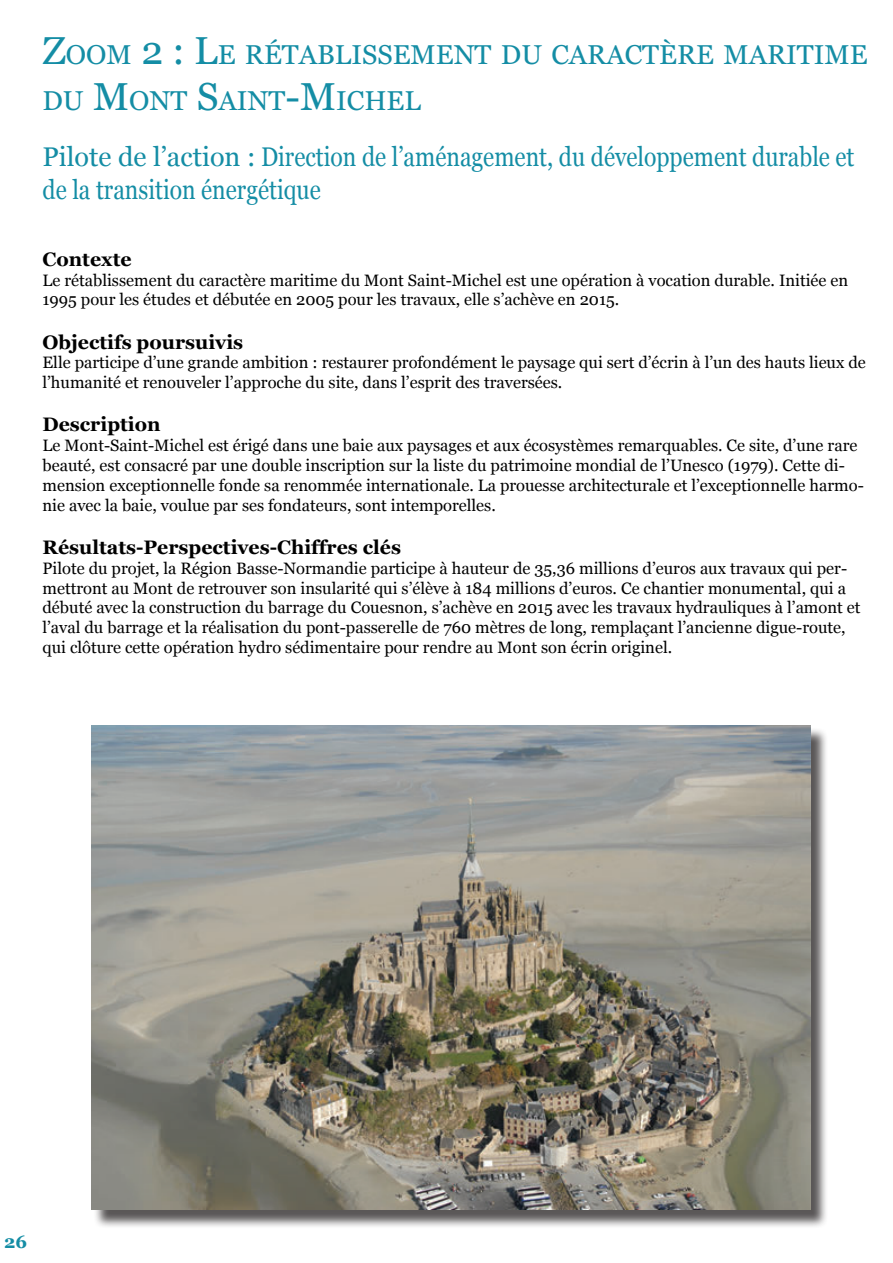
<style>
.page{position:relative;width:893px;height:1263px;background:#fff}
.page>*{position:absolute;margin:0;border:0;box-sizing:border-box;transform-origin:0 0}
.t1{font:27.3px/46.8px "Georgia";color:#148da5}
.t2{font:27px/32.4px "Georgia";color:#148da5}
.t3{font:700 19.5px "Georgia";color:#000}
.t4{font:700 18px "Georgia";color:#148da5}
.t5{font:16.5px/19.8px "Georgia";color:#000}
.s1{font-size:39px}
</style>
<div class="page">
<div style="left:94px;top:727px;width:735px;height:501px;background:#231f20;opacity:.75"></div>
<img style="left:91px;top:725px;width:719px;height:485px">
<h1 class="t1" style="left:43px;top:31px;width:826px"><span class="s1">Z</span>OOM <span class="s1">2 : L</span>E RÉTABLISS EMENT DU CARACTÈRE MARITIME<br>DU <span class="s1">M</span>ONT <span class="s1">S</span>AINT<span class="s1">-M</span>ICHEL</h1>
<h2 class="t2" style="left:43px;top:141px;width:813px">Pilote de l’action : Direction de l’aménagement, du développement durable et de la transition énergétique</h2>
<p class="t3" style="left:43px;top:247px;width:91px">Contexte</p>
<p class="t5" style="left:43px;top:270px;width:807px">Le rétablissement du caractère maritime du Mont Saint-Michel est une opération à vocation durable. Initiée en<br>1995 pour les études et débutée en 2005 pour les travaux, elle s’achève en 2015.</p>
<p class="t3" style="left:43px;top:329px;width:202px">Objectifs poursuivis</p>
<p class="t5" style="left:43px;top:353px;width:825px">Elle participe d’une grande ambition : restaurer profondément le paysage qui sert d’écrin à l’un des hauts lieux de l’humanité et renouveler l’approche du site, dans l’esprit des traversées.</p>
<p class="t3" style="left:43px;top:412px;width:120px">Description</p>
<p class="t5" style="left:43px;top:436px;width:823px">Le Mont-Saint-Michel est érigé dans une baie aux paysages et aux écosystèmes remarquables. Ce site, d’une rare beauté, est consacré par une double inscription sur la liste du patrimoine mondial de l’Unesco (1979). Cette di&shy;mension exceptionnelle fonde sa renommée internationale. La prouesse architecturale et l’exceptionnelle harmo&shy;nie avec la baie, voulue par ses fondateurs, sont intemporelles.</p>
<p class="t3" style="left:43px;top:535px;width:360px">Résultats-Perspectives-Chiffres clés</p>
<p class="t5" style="left:43px;top:558px;width:819px">Pilote du projet, la Région Basse-Normandie participe à hauteur de 35,36 millions d’euros aux travaux qui per&shy;mettront au Mont de retrouver son insularité qui s’élève à 184 millions d’euros. Ce chantier monumental, qui a débuté avec la construction du barrage du Couesnon, s’achève en 2015 avec les travaux hydrauliques à l’amont et l’aval du barrage et la réalisation du pont-passerelle de 760 mètres de long, remplaçant l’ancienne digue-route, qui clôture cette opération hydro sédimentaire pour rendre au Mont son écrin originel.</p>
<p class="t4" style="left:4px;top:1230px;width:24px">26</p>
</div>
